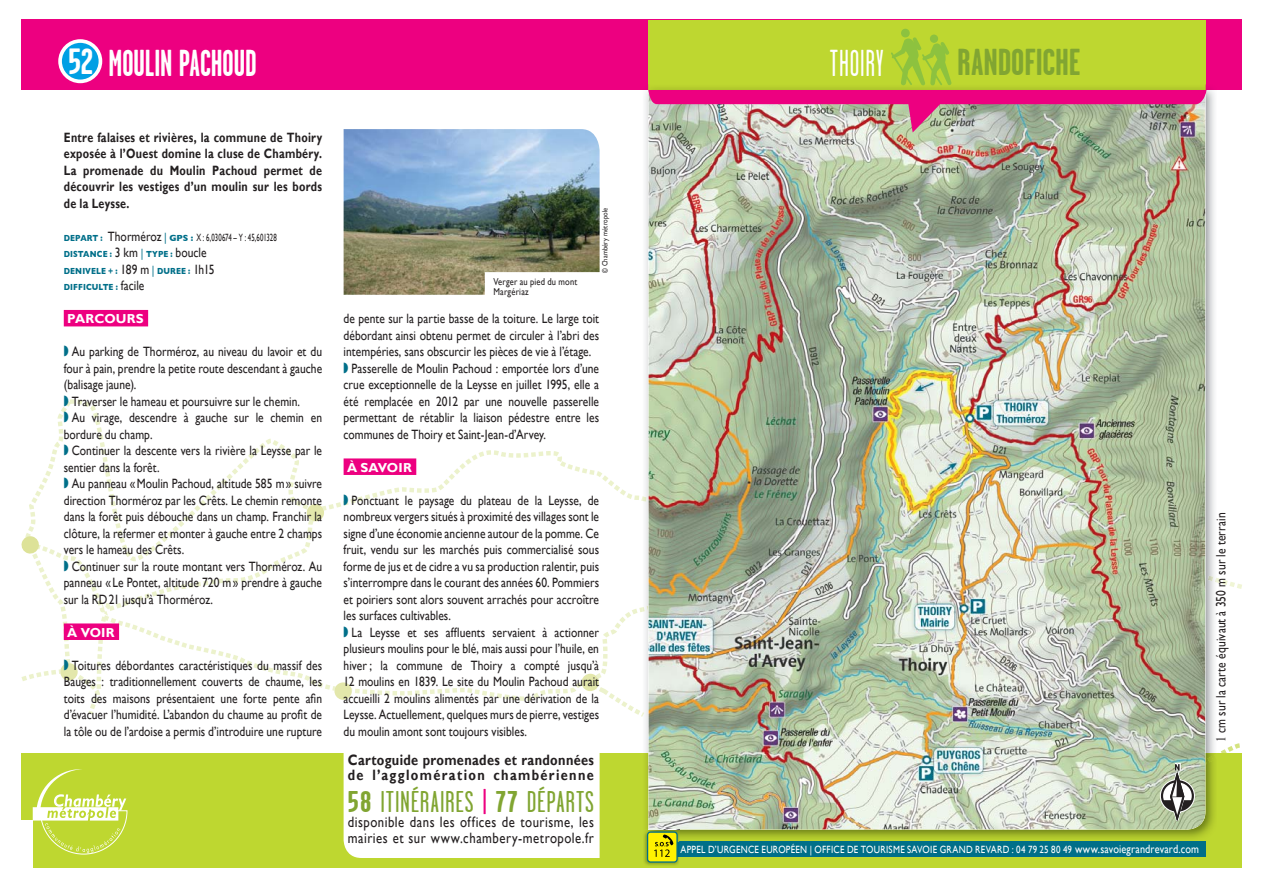
<style>
.page{position:relative;width:1263px;height:893px;background:#fff}
.page>*{position:absolute;margin:0;border:0;box-sizing:border-box;transform-origin:0 0}
.t1{font:700 37.5px "Garage Gothic";letter-spacing:-.005em;color:#fff;scale:.85 1}
.t2{font:700 37.5px "Garage Gothic";color:#81a532}
.t3{font:37.5px "Garage Gothic";letter-spacing:.025em;color:#fff;scale:.85 1}
.t4{font:30px "Garage Gothic";letter-spacing:.03em;color:#81a532;scale:1.06 1}
.t5{font:15px/15.6px "Gill Sans";letter-spacing:.04em;color:#231f20;scale:.85 1}
.t6{font:700 15px/15.6px "Gill Sans";letter-spacing:.03em;color:#231f20;scale:.85 1}
.t7{font:13.5px/16.5px "Gill Sans";letter-spacing:.005em;color:#231f20;scale:.85 1}
.t8{font:13.5px/16.5px "Gill Sans";color:#231f20;scale:.85 1}
.t9{font:700 13.5px/16.5px "Gill Sans";letter-spacing:.025em;color:#231f20;text-align:justify;scale:.8 1}
.t10{font:700 13.05px "Gill Sans";letter-spacing:.01em;color:#fff}
.t11{font:10.5px "Gill Sans";letter-spacing:.03em;color:#fff;scale:.85 1}
.t12{font:10.5px "Gill Sans";letter-spacing:.01em;color:#231f20;scale:.65 1}
.t13{font:9.9px/10.5px "Gill Sans";letter-spacing:.025em;color:#231f20;scale:.85 1}
.t14{font:700 9px/16.5px "Gill Sans";letter-spacing:.015em;color:#006f89;scale:.85 1}
.t15{font:7.5px "Gill Sans";letter-spacing:.025em;color:#231f20;scale:.85 1}
.s1{font-size:36.45px}
.s2{font-weight:700;font-size:9px;color:#006f89}
.s3{font-size:13.5px}
.s4{font-size:12px;color:#006f89}
.s5{font-weight:400;font-size:13.5px;color:#231f20}
.s6{font-weight:400;font-size:12px}
.s7{color:#006f89}
.s8{font-weight:700}
.s9{color:#ed0080}
.s10{font-family:"Times"}
.s11{font-size:12px}
</style>
<div class="page">
<svg style="left:26px;top:399px;width:617px;height:318px"></svg>
<svg style="left:581px;top:674px;width:18px;height:17px"></svg>
<svg style="left:334px;top:682px;width:18px;height:18px"></svg>
<svg style="left:306px;top:504px;width:18px;height:17px"></svg>
<svg style="left:21px;top:663px;width:57px;height:18px"></svg>
<div style="left:21px;top:753px;width:1221px;height:115px;background:#bed730"></div>
<div style="left:21px;top:20px;width:1221px;height:70px;background:#ed0080"></div>
<div style="left:648px;top:20px;width:557px;height:71px;background:#bed730"></div>
<svg style="left:21px;top:535px;width:19px;height:19px"></svg>
<img style="left:1205px;top:90px;width:10px;height:653px">
<img style="left:643px;top:496px;width:5px;height:220px">
<img style="left:645px;top:753px;width:570px;height:86px">
<svg style="left:1205px;top:743px;width:35px;height:21px"></svg>
<svg style="left:1205px;top:575px;width:37px;height:14px"></svg>
<img style="left:648px;top:133px;width:557px;height:697px">
<div style="left:344px;top:753px;width:256px;height:105px;background:#fff"></div>
<div style="left:60px;top:41px;width:40px;height:40px;background:#00a0e4;border-radius:50%"></div>
<div style="left:58px;top:39px;width:44px;height:44px;border:4px solid #fff;border-radius:50%"></div>
<div style="left:64px;top:310px;width:84px;height:16px;background:#ed0080"></div>
<div style="left:64px;top:623px;width:55px;height:17px;background:#ed0080"></div>
<svg style="left:1158px;top:755px;width:38px;height:83px;background:#a1ae8d"></svg>
<img style="left:344px;top:129px;width:256px;height:166px">
<svg style="left:33px;top:769px;width:94px;height:85px"></svg>
<svg style="left:648px;top:28px;width:558px;height:105px"></svg>
<div style="left:18px;top:821px;width:15px;height:72px;background:#fff"></div>
<div style="left:673px;top:842px;width:532px;height:15px;background:#006f89"></div>
<img style="left:644px;top:829px;width:35px;height:36px">
<img style="left:648px;top:829px;width:31px;height:1px">
<img style="left:678px;top:842px;width:1px;height:15px">
<div style="left:647px;top:832px;width:30px;height:30px;background:#fff200;border-radius:3px"></div>
<div style="left:647px;top:831px;width:31px;height:32px;border:1px solid #006f89;border-radius:3px"></div>
<svg style="left:654px;top:834px;width:24px;height:23px"></svg>
<div style="left:344px;top:458px;width:72px;height:17px;background:#ed0080"></div>
<h1 class="t1" style="left:68px;top:49px;width:223px"><span class="s1">52</span> MOULIN PACHOUD</h1>
<p class="t9" style="left:64px;top:129px;width:324px">Entre falaises et rivières, la commune de Thoiry exposée à l’Ouest domine la cluse de Chambéry.<br>La promenade du Moulin Pachoud permet de découvrir les vestiges d’un moulin sur les bords de la Leysse.</p>
<p class="t12" style="left:64px;top:231px;width:329px"><span class="s2">DEPART :</span> <span class="s3">Thorméroz</span> <span class="s4">|</span> <span class="s2">GPS :</span> X : 6,030674 – Y : 45,601328</p>
<p class="t14" style="left:64px;top:246px;width:179px">DISTANCE : <span class="s5">3 km</span> <span class="s6">|</span> TYPE : <span class="s5">boucle<br></span>DENIVELE + : <span class="s5">189 m</span> <span class="s6">|</span> DUREE : <span class="s5">1h15<br></span>DIFFICULTE : <span class="s5">facile</span></p>
<p class="t10" style="left:67px;top:311px;width:78px">PARCOURS</p>
<p class="t7" style="left:64px;top:343px;width:305px"><span class="s7">◗</span> Au parking de Thorméroz, au niveau du lavoir et du four à pain, prendre la petite route descendant à gauche (balisage jaune).<br><span class="s7">◗</span> Traverser le hameau et poursuivre sur le chemin.<br><span class="s7">◗</span> Au virage, descendre à gauche sur le chemin en bordure du champ.<br><span class="s7">◗</span> Continuer la descente vers la rivière la Leysse par le sentier dans la forêt.<br><span class="s7">◗</span> Au panneau « Moulin Pachoud, altitude 585 m » suivre direction Thorméroz par les Crêts. Le chemin remonte dans la forêt puis débouche dans un champ. Franchir la clôture, la refermer et monter à gauche entre 2 champs vers le hameau des Crêts.<br><span class="s7">◗</span> Continuer sur la route montant vers Thorméroz. Au panneau « Le Pontet, altitude 720 m » prendre à gauche sur la RD 21 jusqu’à Thorméroz.</p>
<p class="t10" style="left:67px;top:624px;width:49px">À VOIR</p>
<p class="t7" style="left:64px;top:657px;width:305px;text-align:justify"><span class="s7">◗</span> Toitures débordantes caractéristiques du massif des Bauges : traditionnellement couverts de chaume, les toits des maisons présentaient une forte pente afin d’évacuer l’humidité. L’abandon du chaume au profit de la tôle ou de l’ardoise a permis d’introduire une rupture</p>
<p class="t13" style="left:493px;top:276px;width:100px">Verger au pied du mont<br>Margériaz</p>
<p class="t15" style="left:601px;top:273px;width:78px;rotate:-90deg">© Chambéry métropole</p>
<p class="t7" style="left:344px;top:310px;width:302px">de pente sur la partie basse de la toiture. Le large toit débordant ainsi obtenu permet de circuler à l’abri des intempéries, sans obscurcir les pièces de vie à l’étage. <span class="s7">◗</span> Passerelle de Moulin Pachoud : emportée lors d’une crue exceptionnelle de la Leysse en juillet 1995, elle a été remplacée en 2012 par une nouvelle passerelle permettant de rétablir la liaison pédestre entre les communes de Thoiry et Saint-Jean-d’Arvey.</p>
<p class="t10" style="left:347px;top:459px;width:66px">À SAVOIR</p>
<p class="t8" style="left:344px;top:492px;width:302px"><span class="s7">◗</span> Ponctuant le paysage du plateau de la Leysse, de nombreux vergers situés à proximité des villages sont le signe d’une économie ancienne autour de la pomme. Ce fruit, vendu sur les marchés puis commercialisé sous forme de jus et de cidre a vu sa production ralentir, puis s’interrompre dans le courant des années 60. Pommiers et poiriers sont alors souvent arrachés pour accroître les surfaces cultivables.<br><span class="s7">◗</span> La Leysse et ses affluents servaient à actionner plusieurs moulins pour le blé, mais aussi pour l’huile, en hiver ; la commune de Thoiry a compté jusqu’à 12 moulins en 1839. Le site du Moulin Pachoud aurait accueilli 2 moulins alimentés par une dérivation de la Leysse. Actuellement, quelques murs de pierre, vestiges du moulin amont sont toujours visibles.</p>
<p class="t6" style="left:348px;top:751px;width:291px">Cartoguide promenades et randonnées de l’agglomération chambérienne</p>
<h2 class="t4" style="left:348px;top:791px;width:234px"><span class="s8">58</span> ITINÉRAIRES <span class="s9">|</span> <span class="s8">77</span> DÉPARTS</h2>
<p class="t5" style="left:348px;top:814px;width:291px">disponible dans les offices de tourisme, les mairies et sur www.chambery-metropole.fr</p>
<h1 class="t3" style="left:830px;top:49px;width:64px">THOIRY</h1>
<h1 class="t2" style="left:957px;top:49px;width:125px">RANDOFICHE</h1>
<p class="t8" style="left:1213px;top:742px;width:271px;rotate:-90deg"><span class="s10">1</span> cm sur la carte équivaut à 350 m sur le terrain</p>
<p class="t11" style="left:681px;top:843px;width:611px">APPEL D’URGENCE EUROPÉEN | OFFICE DE TOURISME SAVOIE GRAND REVARD : 04 79 25 80 49 <span class="s11">www.savoiegrandrevard.com</span></p>
</div>
